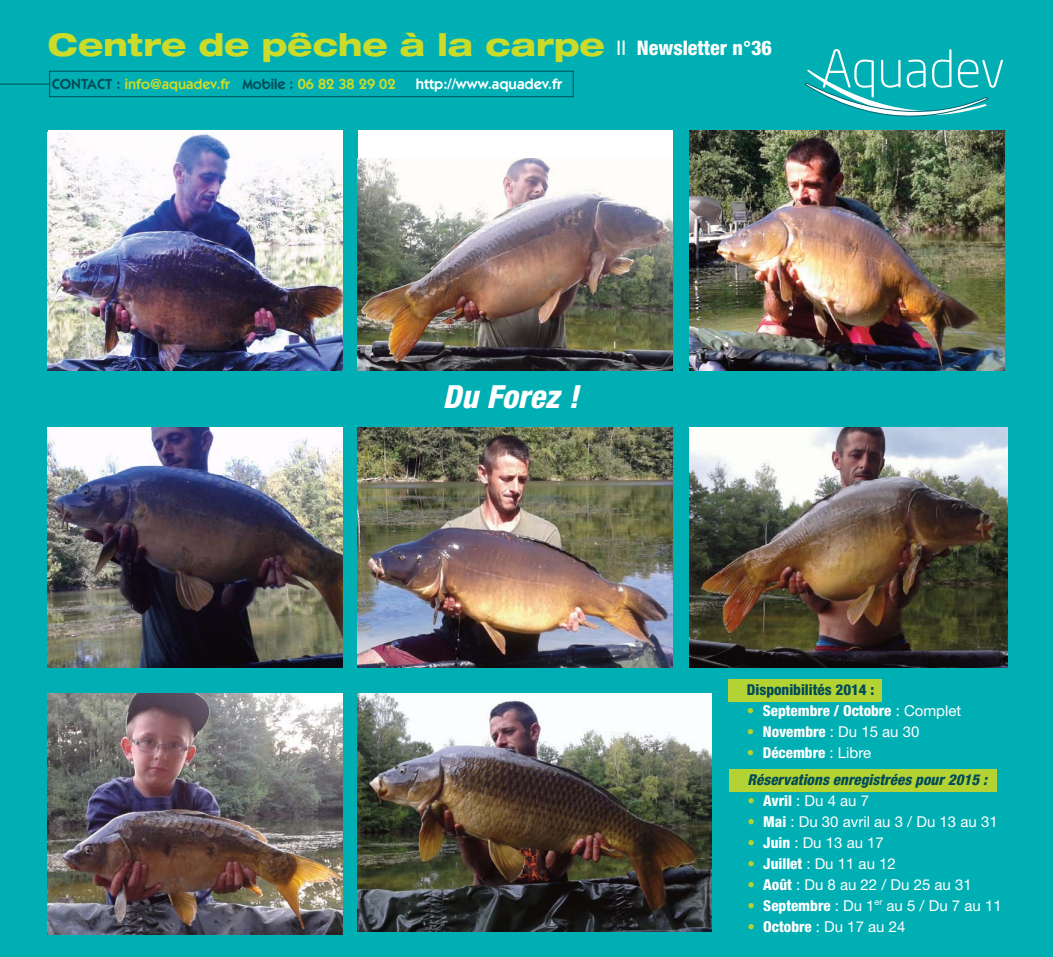
<style>
.page{position:relative;width:1053px;height:957px;background:#fff}
.page>*{position:absolute;margin:0;border:0;box-sizing:border-box;transform-origin:0 0}
.t1{font:italic 800 condensed 31.88px "Helvetica Neue";color:#fff}
.t2{font:800 expanded 31.25px "Helvetica Neue";color:#cadb2a}
.t3{font:15px "Helvetica Neue";color:#fff}
.t4{font:italic 800 condensed 15px/26.6px "Helvetica Neue";color:#004c57}
.t5{font:800 condensed 15px "Helvetica Neue";color:#fff}
.t6{font:15px "Kabel I Tc Demi FO";color:#fff}
.t7{font:800 condensed 15px "Helvetica Neue";color:#004c57}
.t8{font:14.62px "Kabel I Tc Demi FO";color:#cadb2a}
.s1{font-weight:400;font-stretch:normal;font-size:20.12px;color:#fff}
.s2{font-stretch:condensed;font-size:20.12px;color:#fff}
.s3{color:#004c57}
.s4{font-weight:400;font-stretch:normal;color:#b3d234}
.s5{font-weight:400;font-stretch:normal}
.s6{color:#b3d234}
.s7{font-weight:800;font-stretch:condensed}
.s8{font-weight:400;font-style:normal;font-stretch:normal;color:#b3d234}
.s9{font-style:normal;color:#fff}
.s10{font-weight:400;font-style:normal;font-stretch:normal;color:#fff}
</style>
<div class="page">
<div style="left:0;top:0;width:1052px;height:957px;background:#00afb3"></div>
<svg style="left:804px;top:49px;width:198px;height:82px"></svg>
<img style="left:48px;top:132px;width:294px;height:239px">
<div style="left:358px;top:131px;width:314px;height:240px;background:#fff"></div>
<img style="left:358px;top:158px;width:314px;height:213px">
<img style="left:690px;top:131px;width:314px;height:240px">
<img style="left:48px;top:427px;width:294px;height:240px">
<img style="left:358px;top:427px;width:314px;height:240px">
<img style="left:690px;top:427px;width:317px;height:240px">
<img style="left:48px;top:694px;width:294px;height:240px">
<img style="left:357px;top:694px;width:354px;height:237px">
<hr style="left:0;top:84px;width:49px;height:1px;background:#004c57">
<div style="left:49px;top:71px;width:524px;height:26px;border:1px solid #004c57"></div>
<div style="left:728px;top:680px;width:154px;height:22px;background:#b3d234"></div>
<div style="left:728px;top:769px;width:268px;height:22px;background:#b3d234"></div>
<h2 class="t2" style="left:48px;top:33px;width:725px">Centre de pêche à la carpe <span class="s1">II</span> <span class="s2">Newsletter n°36</span></h2>
<p class="t8" style="left:52px;top:79px;width:345px"><span class="s3">CONTACT :</span> info@aquadev.fr <span class="s3">Mobile :</span> 06 82 38 29 02</p>
<p class="t6" style="left:416px;top:79px;width:148px">http://www.aquadev.fr</p>
<h1 class="t1" style="left:443px;top:385px;width:143px">Du Forez !</h1>
<p class="t7" style="left:746px;top:684px;width:129px">Disponibilités 2014 :</p>
<p class="t5" style="left:746px;top:705px;width:216px"><span class="s4">•</span> Septembre / Octobre <span class="s5">: Complet</span></p>
<p class="t3" style="left:746px;top:723px;width:174px"><span class="s6">•</span> <span class="s7">Novembre</span> : Du 15 au 30</p>
<p class="t4" style="left:746px;top:741px;width:244px"><span class="s8">•</span> <span class="s9">Décembre</span> <span class="s10">: Libre<br></span>Réservations enregistrées pour 2015 :</p>
<p class="t3" style="left:747px;top:792px;width:123px"><span class="s6">•</span> <span class="s7">Avril</span> : Du 4 au 7</p>
<p class="t3" style="left:747px;top:813px;width:252px"><span class="s6">•</span> <span class="s7">Mai</span> : Du 30 avril au 3 / Du 13 au 31</p>
<p class="t3" style="left:747px;top:834px;width:138px"><span class="s6">•</span> <span class="s7">Juin</span> : Du 13 au 17</p>
<p class="t3" style="left:747px;top:855px;width:150px"><span class="s6">•</span> <span class="s7">Juillet</span> : Du 11 au 12</p>
<p class="t3" style="left:747px;top:876px;width:226px"><span class="s6">•</span> <span class="s7">Août</span> : Du 8 au 22 / Du 25 au 31</p>
<p class="t3" style="left:747px;top:897px;width:256px"><span class="s6">•</span> <span class="s7">Septembre</span> : Du 1<sup>er</sup> au 5 / Du 7 au 11</p>
<p class="t3" style="left:747px;top:918px;width:159px"><span class="s6">•</span> <span class="s7">Octobre</span> : Du 17 au 24</p>
</div>
